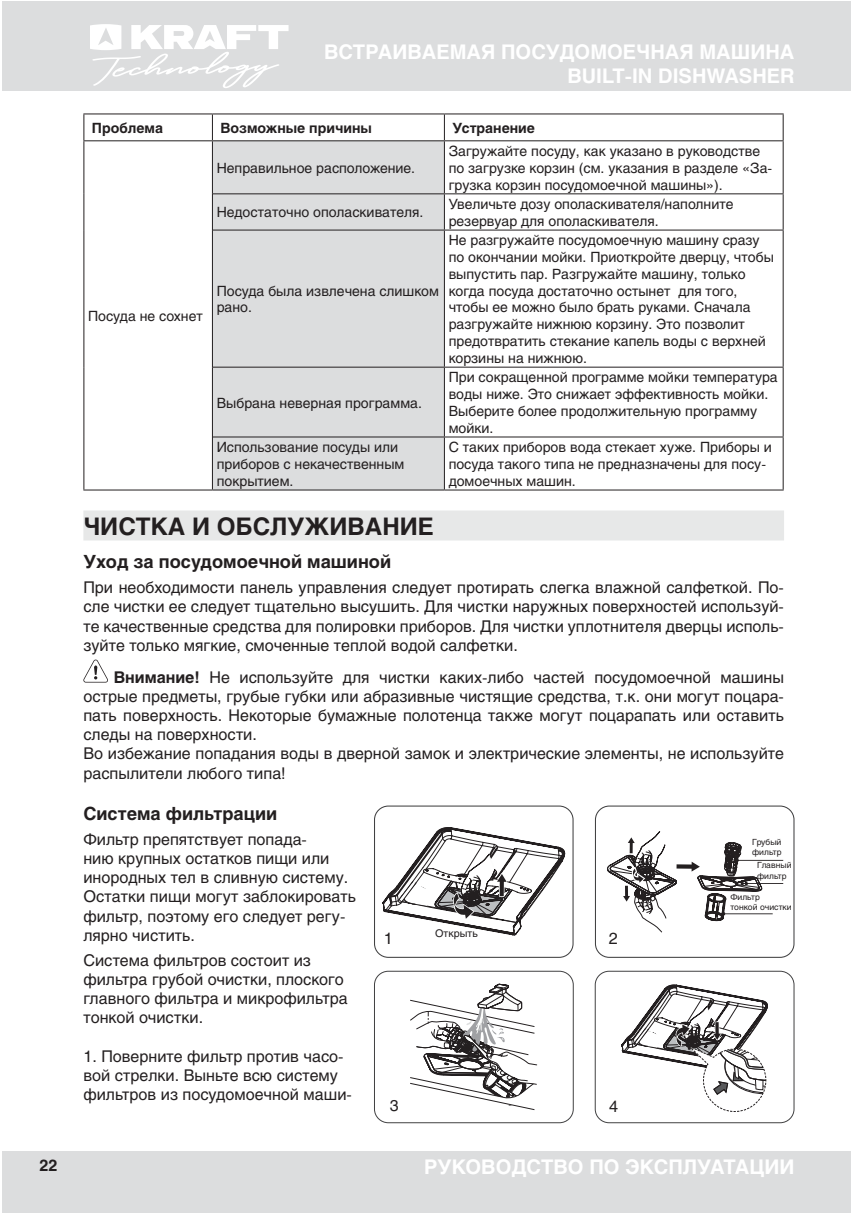
<style>
.page{position:relative;width:851px;height:1214px;background:#fff}
.page>*{position:absolute;margin:0;border:0;box-sizing:border-box;transform-origin:0 0}
.t1{font:700 24px "Helios C";color:#231f20}
.t2{font:700 20px/24px "Helios";color:#fff;text-align:right}
.t3{font:700 18px "Helios C";color:#231f20}
.t4{font:16px/19.2px "Helios";color:#231f20}
.t5{font:700 16px "Helios";color:#231f20}
.t6{font:15.6px "Helios";color:#231f20}
.t7{font:14px/16.8px "Helios";color:#231f20}
.t8{font:700 14px "Helios";color:#231f20}
.t9{font:10.4px "Helios";color:#231f20}
.t10{font:8.4px/10px "Helios";color:#231f20}
.s1{font-weight:700}
</style>
<div class="page">
<div style="left:2px;top:1151px;width:848px;height:61px;background:#dcddde"></div>
<div style="left:2px;top:1px;width:848px;height:89px;background:#dcddde"></div>
<svg style="left:90px;top:24px;width:198px;height:64px"></svg>
<div style="left:213px;top:141px;width:231px;height:348px;background:#dcddde"></div>
<hr style="left:83px;top:113px;width:129px;height:1px;background:#231f20">
<svg style="left:83px;top:114px;width:1px;height:26px"></svg>
<hr style="left:212px;top:113px;width:232px;height:1px;background:#231f20">
<svg style="left:212px;top:114px;width:1px;height:26px"></svg>
<hr style="left:444px;top:113px;width:339px;height:1px;background:#231f20">
<svg style="left:444px;top:114px;width:1px;height:26px"></svg>
<svg style="left:782px;top:114px;width:1px;height:26px"></svg>
<hr style="left:83px;top:140px;width:129px;height:1px;background:#231f20">
<hr style="left:212px;top:140px;width:232px;height:1px;background:#231f20">
<hr style="left:444px;top:140px;width:339px;height:1px;background:#231f20">
<hr style="left:83px;top:141px;width:1px;height:53px;background:#231f20">
<hr style="left:83px;top:194px;width:1px;height:36px;background:#231f20">
<hr style="left:83px;top:230px;width:1px;height:137px;background:#231f20">
<hr style="left:83px;top:367px;width:1px;height:70px;background:#231f20">
<hr style="left:83px;top:437px;width:1px;height:52px;background:#231f20">
<hr style="left:83px;top:489px;width:129px;height:1px;background:#231f20">
<hr style="left:212px;top:141px;width:1px;height:53px;background:#231f20">
<hr style="left:444px;top:141px;width:1px;height:52px;background:#231f20">
<hr style="left:212px;top:194px;width:1px;height:36px;background:#231f20">
<hr style="left:444px;top:194px;width:1px;height:35px;background:#231f20">
<hr style="left:212px;top:230px;width:1px;height:137px;background:#231f20">
<hr style="left:444px;top:230px;width:1px;height:136px;background:#231f20">
<hr style="left:212px;top:367px;width:1px;height:70px;background:#231f20">
<hr style="left:444px;top:367px;width:1px;height:69px;background:#231f20">
<hr style="left:212px;top:437px;width:1px;height:52px;background:#231f20">
<hr style="left:444px;top:437px;width:1px;height:52px;background:#231f20">
<hr style="left:782px;top:141px;width:1px;height:52px;background:#231f20">
<hr style="left:213px;top:193px;width:231px;height:1px;background:#231f20">
<hr style="left:444px;top:193px;width:339px;height:1px;background:#231f20">
<hr style="left:782px;top:194px;width:1px;height:35px;background:#231f20">
<hr style="left:213px;top:229px;width:231px;height:1px;background:#231f20">
<hr style="left:444px;top:229px;width:339px;height:1px;background:#231f20">
<hr style="left:782px;top:230px;width:1px;height:136px;background:#231f20">
<hr style="left:213px;top:366px;width:231px;height:1px;background:#231f20">
<hr style="left:444px;top:366px;width:339px;height:1px;background:#231f20">
<hr style="left:782px;top:367px;width:1px;height:69px;background:#231f20">
<hr style="left:213px;top:436px;width:231px;height:1px;background:#231f20">
<hr style="left:444px;top:436px;width:339px;height:1px;background:#231f20">
<hr style="left:782px;top:437px;width:1px;height:52px;background:#231f20">
<hr style="left:212px;top:489px;width:232px;height:1px;background:#231f20">
<hr style="left:444px;top:489px;width:339px;height:1px;background:#231f20">
<div style="left:83px;top:510px;width:700px;height:30px;background:#e7e8e8"></div>
<svg style="left:83px;top:659px;width:25px;height:23px"></svg>
<div style="left:374px;top:970px;width:199px;height:153px;border:1px solid #414142;border-radius:14px"></div>
<svg style="left:410px;top:983px;width:128px;height:127px"></svg>
<div style="left:594px;top:970px;width:200px;height:153px;border:1px solid #414142;border-radius:14px"></div>
<div style="left:374px;top:805px;width:199px;height:152px;border:1px solid #414142;border-radius:14px"></div>
<svg style="left:382px;top:827px;width:183px;height:108px"></svg>
<div style="left:595px;top:805px;width:199px;height:152px;border:1px solid #414142;border-radius:14px"></div>
<hr style="left:737px;top:859px;width:46px;height:1px;background:#231f20">
<hr style="left:742px;top:883px;width:41px;height:1px;background:#231f20">
<svg style="left:607px;top:831px;width:155px;height:102px"></svg>
<hr style="left:723px;top:913px;width:49px;height:1px;background:#231f20">
<svg style="left:621px;top:970px;width:146px;height:142px"></svg>
<p class="t2" style="left:324px;top:39px;width:472px">ВСТРАИВАЕМАЯ ПОСУДОМОЕЧНАЯ МАШИНА<br>BUILT-IN DISHWASHER</p>
<p class="t8" style="left:92px;top:120px;width:73px">Проблема</p>
<p class="t8" style="left:220px;top:120px;width:153px">Возможные причины</p>
<p class="t8" style="left:452px;top:120px;width:84px">Устранение</p>
<p class="t7" style="left:217px;top:159px;width:200px">Неправильное расположение.</p>
<p class="t7" style="left:448px;top:142px;width:325px">Загружайте посуду, как указано в руководстве по загрузке корзин (см. указания в разделе «За&shy;грузка корзин посудомоечной машины»).</p>
<p class="t7" style="left:88px;top:307px;width:116px">Посуда не сохнет</p>
<p class="t7" style="left:217px;top:204px;width:208px">Недостаточно ополаскивателя.</p>
<p class="t7" style="left:448px;top:195px;width:286px">Увеличьте дозу ополаскивателя/наполните резервуар для ополаскивателя.</p>
<p class="t7" style="left:217px;top:282px;width:224px">Посуда была извлечена слишком рано.</p>
<p class="t7" style="left:217px;top:394px;width:207px">Выбрана неверная программа.</p>
<p class="t7" style="left:448px;top:232px;width:326px">Не разгружайте посудомоечную машину сразу по окончании мойки. Приоткройте дверцу, чтобы выпустить пар. Разгружайте машину, только когда посуда достаточно остынет для того, чтобы ее можно было брать руками. Сначала разгружайте нижнюю корзину. Это позволит предотвратить стекание капель воды с верхней корзины на нижнюю.</p>
<p class="t7" style="left:448px;top:369px;width:330px">При сокращенной программе мойки температура воды ниже. Это снижает эффективность мойки.<br>Выберите более продолжительную программу мойки.</p>
<p class="t7" style="left:217px;top:438px;width:189px">Использование посуды или приборов с некачественным покрытием.</p>
<p class="t7" style="left:448px;top:438px;width:325px">С таких приборов вода стекает хуже. Приборы и посуда такого типа не предназначены для посу&shy;домоечных машин.</p>
<h1 class="t1" style="left:83px;top:512px;width:352px">ЧИСТКА И ОБСЛУЖИВАНИЕ</h1>
<p class="t3" style="left:83px;top:551px;width:309px">Уход за посудомоечной машиной</p>
<p class="t4" style="left:83px;top:577px;width:702px;text-align:justify">При необходимости панель управления следует протирать слегка влажной салфеткой. По&shy;сле чистки ее следует тщательно высушить. Для чистки наружных поверхностей используй&shy;те качественные средства для полировки приборов. Для чистки уплотнителя дверцы исполь&shy;зуйте только мягкие, смоченные теплой водой салфетки.</p>
<p class="t4" style="left:83px;top:667px;width:702px;text-indent:30px"><span class="s1">Внимание!</span> Не используйте для чистки каких-либо частей посудомоечной машины острые предметы, грубые губки или абразивные чистящие средства, т.к. они могут поцара&shy;пать поверхность. Некоторые бумажные полотенца также могут поцарапать или оставить следы на поверхности.<br>Во избежание попадания воды в дверной замок и электрические элементы, не используйте распылители любого типа!</p>
<p class="t3" style="left:83px;top:802px;width:195px">Система фильтрации</p>
<p class="t4" style="left:83px;top:829px;width:274px">Фильтр препятствует попада-<br>нию крупных остатков пищи или инородных тел в сливную систему.<br>Остатки пищи могут заблокировать фильтр, поэтому его следует регу&shy;лярно чистить.</p>
<p class="t4" style="left:83px;top:950px;width:266px">Система фильтров состоит из фильтра грубой очистки, плоского главного фильтра и микрофильтра тонкой очистки.</p>
<p class="t4" style="left:83px;top:1046px;width:270px">1. Поверните фильтр против часо&shy;вой стрелки. Выньте всю систему фильтров из посудомоечной маши-</p>
<p class="t6" style="left:390px;top:1096px;width:10px">3</p>
<p class="t4" style="left:609px;top:1096px;width:11px">4</p>
<p class="t10" style="left:752px;top:836px;width:31px">Грубый фильтр</p>
<p class="t10" style="left:757px;top:860px;width:36px">Главный фильтр</p>
<p class="t10" style="left:730px;top:892px;width:63px">Фильтр<br>тонкой очистки</p>
<p class="t4" style="left:384px;top:928px;width:11px">1</p>
<p class="t9" style="left:435px;top:927px;width:44px">Открыть</p>
<p class="t4" style="left:608px;top:928px;width:11px">2</p>
<p class="t5" style="left:39px;top:1155px;width:19px">22</p>
<p class="t2" style="left:424px;top:1154px;width:372px">РУКОВОДСТВО ПО ЭКСПЛУАТАЦИИ</p>
</div>
